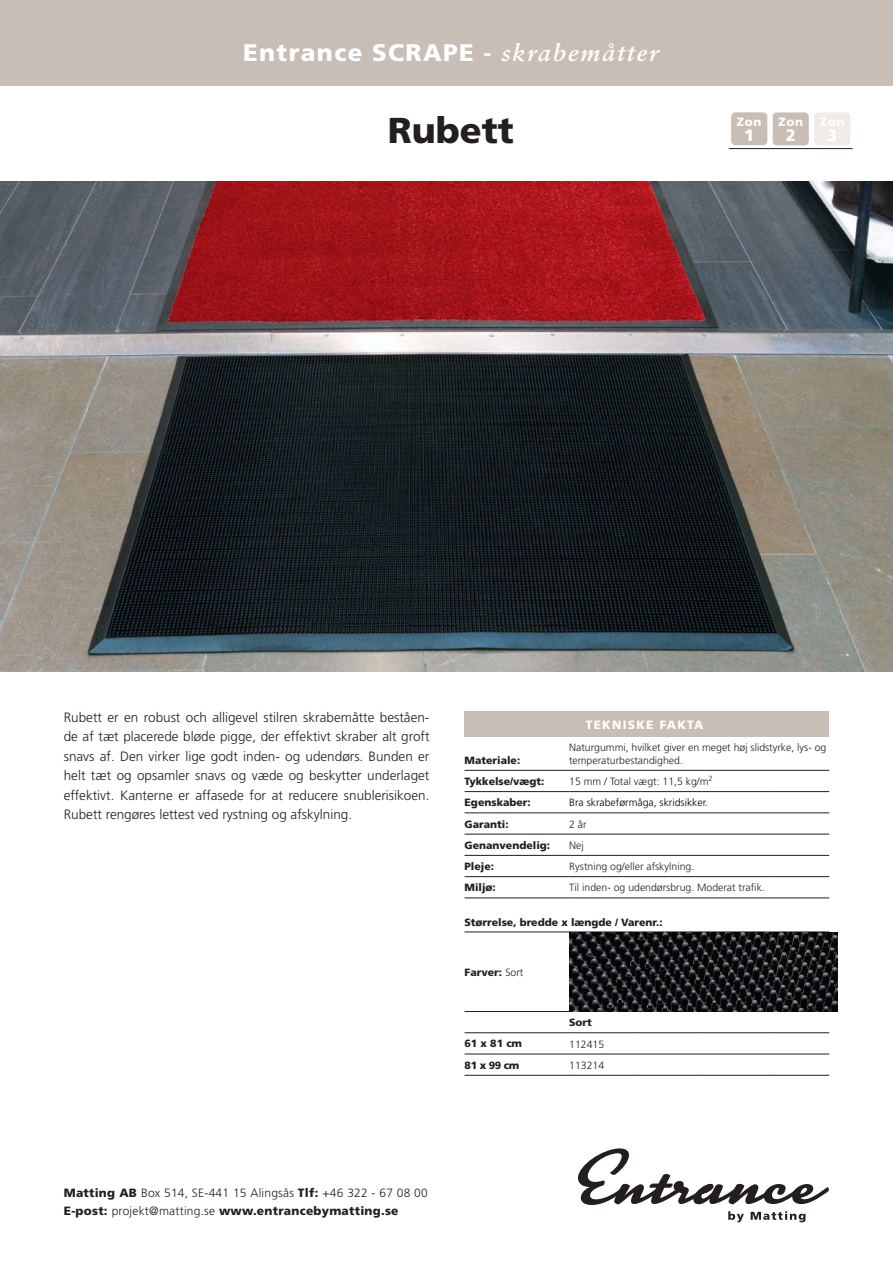
<style>
.page{position:relative;width:893px;height:1263px;background:#fff}
.page>*{position:absolute;margin:0;border:0;box-sizing:border-box;transform-origin:0 0}
.t1{font:900 36px "Frutiger";color:#231f20}
.t2{font:900 24px "Frutiger";letter-spacing:.06em;color:#fff}
.t3{font:900 16.5px "Frutiger";color:#fff}
.t4{font:300 13.5px/19.5px "Frutiger";color:#231f20;text-align:justify}
.t5{font:300 12px "Frutiger";letter-spacing:.02em;color:#231f20}
.t6{font:900 12px "Frutiger";letter-spacing:.02em;color:#231f20}
.t7{font:900 12px "Frutiger";letter-spacing:.1em;color:#fff}
.t8{font:300 10.5px "Frutiger";color:#231f20}
.t9{font:900 10.5px "Frutiger";color:#231f20}
.t10{font:300 10.5px "Frutiger";color:#000}
.s1{font-weight:700}
.s2{font-family:"Sabon";font-weight:700;font-style:italic}
.s3{font-weight:300}
.s4{font-weight:900}
</style>
<div class="page">
<div style="left:0;top:0;width:893px;height:85px;background:#c8beb6"></div>
<svg style="left:578px;top:1148px;width:251px;height:57px"></svg>
<svg style="left:728px;top:1211px;width:16px;height:11px"></svg>
<svg style="left:751px;top:1211px;width:54px;height:11px"></svg>
<hr style="left:729px;top:148px;width:124px;height:1px;background:#231f20">
<img style="left:0;top:182px;width:893px;height:490px">
<div style="left:465px;top:711px;width:364px;height:26px;background:#c8beb6"></div>
<hr style="left:465px;top:770px;width:104px;height:1px;background:#231f20">
<hr style="left:569px;top:770px;width:67px;height:1px;background:#231f20">
<hr style="left:636px;top:770px;width:67px;height:1px;background:#231f20">
<hr style="left:703px;top:770px;width:67px;height:1px;background:#231f20">
<hr style="left:770px;top:770px;width:59px;height:1px;background:#231f20">
<hr style="left:465px;top:791px;width:104px;height:1px;background:#231f20">
<hr style="left:569px;top:791px;width:67px;height:1px;background:#231f20">
<hr style="left:636px;top:791px;width:67px;height:1px;background:#231f20">
<hr style="left:703px;top:791px;width:67px;height:1px;background:#231f20">
<hr style="left:770px;top:791px;width:59px;height:1px;background:#231f20">
<hr style="left:465px;top:813px;width:104px;height:1px;background:#231f20">
<hr style="left:569px;top:813px;width:67px;height:1px;background:#231f20">
<hr style="left:636px;top:813px;width:67px;height:1px;background:#231f20">
<hr style="left:703px;top:813px;width:67px;height:1px;background:#231f20">
<hr style="left:770px;top:813px;width:59px;height:1px;background:#231f20">
<hr style="left:465px;top:834px;width:104px;height:1px;background:#231f20">
<hr style="left:569px;top:834px;width:67px;height:1px;background:#231f20">
<hr style="left:636px;top:834px;width:67px;height:1px;background:#231f20">
<hr style="left:703px;top:834px;width:67px;height:1px;background:#231f20">
<hr style="left:770px;top:834px;width:59px;height:1px;background:#231f20">
<hr style="left:465px;top:855px;width:104px;height:1px;background:#231f20">
<hr style="left:569px;top:855px;width:67px;height:1px;background:#231f20">
<hr style="left:636px;top:855px;width:67px;height:1px;background:#231f20">
<hr style="left:703px;top:855px;width:67px;height:1px;background:#231f20">
<hr style="left:770px;top:855px;width:59px;height:1px;background:#231f20">
<hr style="left:465px;top:876px;width:104px;height:1px;background:#231f20">
<hr style="left:569px;top:876px;width:67px;height:1px;background:#231f20">
<hr style="left:636px;top:876px;width:67px;height:1px;background:#231f20">
<hr style="left:703px;top:876px;width:67px;height:1px;background:#231f20">
<hr style="left:770px;top:876px;width:59px;height:1px;background:#231f20">
<hr style="left:465px;top:898px;width:104px;height:1px;background:#231f20">
<hr style="left:569px;top:898px;width:67px;height:1px;background:#231f20">
<hr style="left:636px;top:898px;width:67px;height:1px;background:#231f20">
<hr style="left:703px;top:898px;width:67px;height:1px;background:#231f20">
<hr style="left:770px;top:898px;width:59px;height:1px;background:#231f20">
<hr style="left:465px;top:932px;width:104px;height:1px;background:#231f20">
<hr style="left:465px;top:1011px;width:104px;height:1px;background:#231f20">
<hr style="left:465px;top:1032px;width:104px;height:1px;background:#231f20">
<hr style="left:465px;top:1054px;width:104px;height:1px;background:#231f20">
<hr style="left:465px;top:1075px;width:104px;height:1px;background:#231f20">
<hr style="left:569px;top:1011px;width:67px;height:1px;background:#231f20">
<hr style="left:636px;top:1011px;width:67px;height:1px;background:#231f20">
<hr style="left:703px;top:1011px;width:67px;height:1px;background:#231f20">
<hr style="left:770px;top:1011px;width:59px;height:1px;background:#231f20">
<hr style="left:569px;top:1032px;width:67px;height:1px;background:#231f20">
<hr style="left:636px;top:1032px;width:67px;height:1px;background:#231f20">
<hr style="left:703px;top:1032px;width:67px;height:1px;background:#231f20">
<hr style="left:770px;top:1032px;width:59px;height:1px;background:#231f20">
<hr style="left:569px;top:1054px;width:67px;height:1px;background:#231f20">
<hr style="left:636px;top:1054px;width:67px;height:1px;background:#231f20">
<hr style="left:703px;top:1054px;width:67px;height:1px;background:#231f20">
<hr style="left:770px;top:1054px;width:59px;height:1px;background:#231f20">
<hr style="left:569px;top:1075px;width:67px;height:1px;background:#231f20">
<hr style="left:636px;top:1075px;width:67px;height:1px;background:#231f20">
<hr style="left:703px;top:1075px;width:67px;height:1px;background:#231f20">
<hr style="left:770px;top:1075px;width:59px;height:1px;background:#231f20">
<img style="left:569px;top:932px;width:268px;height:79px">
<div style="left:773px;top:112px;width:36px;height:33px;background:#c8beb6;border-radius:4px"></div>
<div style="left:814px;top:112px;width:36px;height:33px;background:#f0ebe9;border-radius:4px"></div>
<div style="left:731px;top:112px;width:36px;height:33px;background:#c8beb6;border-radius:4px"></div>
<p class="t2" style="left:243px;top:38px;width:417px">Entrance SCRAPE <span class="s1">-</span> <span class="s2">skrabemåtter</span></p>
<p class="t1" style="left:388px;top:109px;width:128px">Rubett</p>
<p class="t7" style="left:737px;top:114px;width:26px">Zon</p>
<p class="t3" style="left:744px;top:125px;width:12px">1</p>
<p class="t7" style="left:778px;top:114px;width:26px">Zon</p>
<p class="t3" style="left:786px;top:125px;width:12px">2</p>
<p class="t7" style="left:820px;top:114px;width:26px">Zon</p>
<p class="t3" style="left:827px;top:125px;width:12px">3</p>
<p class="t4" style="left:64px;top:707px;width:367px">Rubett er en robust och alligevel stilren skrabemåtte beståen&shy;de af tæt placerede bløde pigge, der effektivt skraber alt groft snavs af. Den virker lige godt inden- og udendørs. Bunden er helt tæt og opsamler snavs og væde og beskytter underlaget effektivt. Kanterne er affasede for at reducere snublerisikoen.<br>Rubett rengøres lettest ved rystning og afskylning.</p>
<p class="t7" style="left:586px;top:717px;width:119px">TEKNISKE FAKTA</p>
<p class="t8" style="left:569px;top:742px;width:259px">Naturgummi, hvilket giver en meget høj slidstyrke, lys- og</p>
<p class="t8" style="left:569px;top:754px;width:115px">temperaturbestandighed.</p>
<p class="t9" style="left:465px;top:754px;width:57px">Materiale:</p>
<p class="t9" style="left:465px;top:775px;width:81px">Tykkelse/vægt:</p>
<p class="t8" style="left:569px;top:775px;width:145px">15 mm / Total vægt: 11,5 kg/m<sup>2</sup></p>
<p class="t9" style="left:465px;top:796px;width:68px">Egenskaber:</p>
<p class="t10" style="left:569px;top:797px;width:141px">Bra skrabeførmåga, skridsikker.</p>
<p class="t9" style="left:465px;top:817px;width:46px">Garanti:</p>
<p class="t8" style="left:569px;top:818px;width:19px">2 år</p>
<p class="t9" style="left:465px;top:839px;width:87px">Genanvendelig:</p>
<p class="t8" style="left:569px;top:839px;width:16px">Nej</p>
<p class="t9" style="left:465px;top:860px;width:31px">Pleje:</p>
<p class="t8" style="left:569px;top:860px;width:127px">Rystning og/eller afskylning.</p>
<p class="t9" style="left:465px;top:881px;width:33px">Miljø:</p>
<p class="t8" style="left:569px;top:882px;width:197px">Til inden- og udendørsbrug. Moderat trafik.</p>
<p class="t9" style="left:465px;top:915px;width:200px">Størrelse, bredde x længde / Varenr.:</p>
<p class="t9" style="left:465px;top:966px;width:60px">Farver: <span class="s3">Sort</span></p>
<p class="t9" style="left:569px;top:1016px;width:24px">Sort</p>
<p class="t9" style="left:465px;top:1037px;width:59px">61 x 81 cm</p>
<p class="t8" style="left:569px;top:1038px;width:37px">112415</p>
<p class="t9" style="left:465px;top:1059px;width:56px">81 x 99 cm</p>
<p class="t8" style="left:569px;top:1059px;width:37px">113214</p>
<p class="t5" style="left:64px;top:1186px;width:366px"><span class="s4">Matting AB</span> Box 514, SE-441 15 Alingsås <span class="s4">Tlf:</span> +46 322 - 67 08 00</p>
<p class="t6" style="left:64px;top:1203px;width:336px">E-post: <span class="s3">projekt@matting.se</span> www.entrancebymatting.se</p>
</div>
